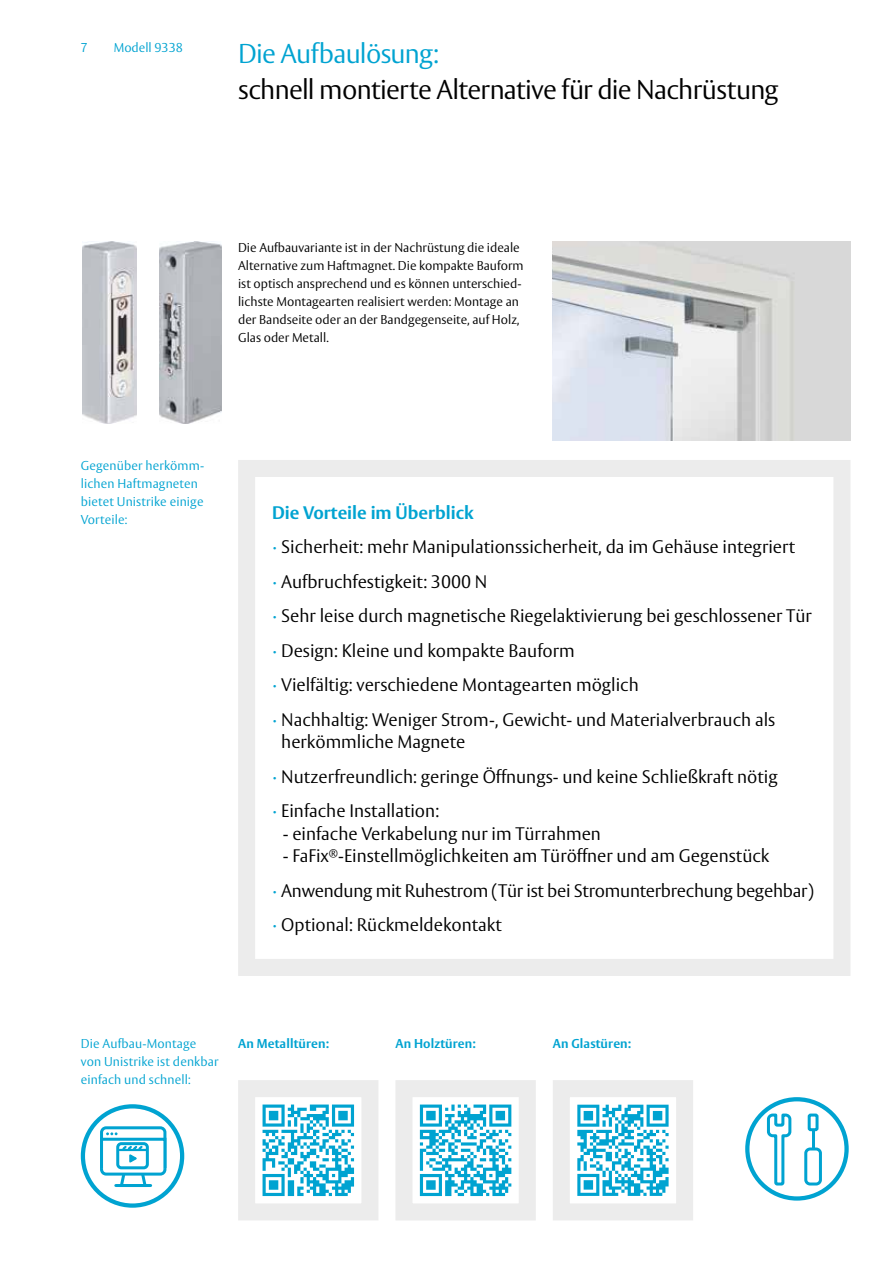
<style>
.page{position:relative;width:893px;height:1263px;background:#fff}
.page>*{position:absolute;margin:0;border:0;box-sizing:border-box;transform-origin:0 0}
.t1{font:300 27px "ASSA Vesta";letter-spacing:-.03em;color:#000}
.t2{font:300 27px "ASSA Vesta";letter-spacing:-.03em;color:#00a3d1}
.t3{font:300 18px/34.5px "ASSA Vesta";color:#000}
.t4{font:300 12.75px/18px "ASSA Vesta";color:#000}
.t5{font:300 12.75px/18px "ASSA Vesta";letter-spacing:.01em;color:#00a3d1}
.t6{font:700 12.75px "ASSA Vesta";letter-spacing:.01em;color:#00a3d1}
.s1{font-weight:700;color:#00a3d1}
.s2{color:#00a3d1}
</style>
<div class="page">
<div style="left:745px;top:1097px;width:104px;height:103px;border:4px solid #00a3d1;border-radius:50%"></div>
<div style="left:238px;top:460px;width:612px;height:516px;border:17px solid #ececec"></div>
<img style="left:553px;top:242px;width:297px;height:199px">
<div style="left:81px;top:1104px;width:103px;height:104px;border:4px solid #00a3d1;border-radius:50%"></div>
<hr style="left:116px;top:1184px;width:35px;height:3px;background:#00a3d1">
<div style="left:100px;top:1126px;width:66px;height:49px;border:3px solid #00a3d1;border-radius:5px"></div>
<div style="left:100px;top:1138px;width:66px;height:31px;background:#fff;border:3px solid #00a3d1"></div>
<svg style="left:106px;top:1132px;width:12px;height:3px"></svg>
<div style="left:116px;top:1142px;width:33px;height:27px;border:3px solid #00a3d1;border-radius:4px"></div>
<svg style="left:117px;top:1144px;width:32px;height:40px"></svg>
<div style="left:259px;top:1101px;width:98px;height:98px;background:linear-gradient(to right,#fff,#fff)"></div>
<svg style="left:263px;top:1104px;width:91px;height:92px"></svg>
<div style="left:238px;top:1080px;width:140px;height:140px;border:17px solid #ececec"></div>
<svg style="left:419px;top:1104px;width:93px;height:93px"></svg>
<svg style="left:420px;top:1104px;width:91px;height:92px"></svg>
<div style="left:395px;top:1080px;width:141px;height:140px;border:17px solid #ececec"></div>
<svg style="left:577px;top:1105px;width:92px;height:91px"></svg>
<div style="left:553px;top:1080px;width:140px;height:140px;border:17px solid #ececec"></div>
<div style="left:808px;top:1113px;width:10px;height:18px;border:3px solid #00a3d1;border-radius:2px"></div>
<hr style="left:812px;top:1130px;width:3px;height:42px;background:#00a3d1">
<div style="left:806px;top:1149px;width:14px;height:34px;background:#fff;border-radius:4px"></div>
<div style="left:804px;top:1147px;width:18px;height:38px;border:3px solid #00a3d1;border-radius:4px"></div>
<svg style="left:765px;top:1112px;width:27px;height:75px"></svg>
<img style="left:159px;top:242px;width:63px;height:182px">
<img style="left:82px;top:242px;width:55px;height:182px">
<p class="t5" style="left:81px;top:40px;width:9px">7</p>
<p class="t5" style="left:114px;top:40px;width:71px">Modell 9338</p>
<h1 class="t2" style="left:238px;top:38px;width:203px">Die Aufbaulösung:</h1>
<h1 class="t1" style="left:238px;top:74px;width:542px">schnell montierte Alternative für die Nachrüstung</h1>
<p class="t4" style="left:238px;top:239px;width:287px">Die Aufbauvariante ist in der Nachrüstung die ideale Alternative zum Haftmagnet. Die kompakte Bauform ist optisch ansprechend und es können unterschied&shy;lichste Montagearten realisiert werden: Montage an der Bandseite oder an der Bandgegenseite, auf Holz, Glas oder Metall.</p>
<p class="t5" style="left:81px;top:457px;width:125px">Gegenüber herkömm&shy;lichen Haftmagneten bietet Unistrike einige<br>Vorteile:</p>
<p class="t3" style="left:272px;top:496px;width:541px"><span class="s1">Die Vorteile im Überblick<br></span><span class="s2">·</span> Sicherheit: mehr Manipulationssicherheit, da im Gehäuse integriert<br><span class="s2">·</span> Aufbruchfestigkeit: 3000 N<br><span class="s2">·</span> Sehr leise durch magnetische Riegelaktivierung bei geschlossener Tür <span class="s2">·</span> Design: Kleine und kompakte Bauform<br><span class="s2">·</span> Vielfältig: verschiedene Montagearten möglich<br><span class="s2">·</span> Nachhaltig: Weniger Strom-, Gewicht- und Materialverbrauch als</p>
<p class="t3" style="left:272px;top:725px;width:507px;text-indent:9px">herkömmliche Magnete<br><span class="s2">·</span> Nutzerfreundlich: geringe Öffnungs- und keine Schließkraft nötig <span class="s2">·</span> Einfache Installation:</p>
<p class="t3" style="left:283px;top:817px;width:320px">- einfache Verkabelung nur im Türrahmen</p>
<p class="t3" style="left:272px;top:839px;width:543px;text-indent:11px">- FaFix<sup>®</sup>-Einstellmöglichkeiten am Türöffner und am Gegenstück<br><span class="s2">·</span> Anwendung mit Ruhestrom (Tür ist bei Stromunterbrechung begehbar) <span class="s2">·</span> Optional: Rückmeldekontakt</p>
<p class="t5" style="left:81px;top:1035px;width:139px">Die Aufbau-Montage von Unistrike ist denkbar einfach und schnell:</p>
<p class="t6" style="left:238px;top:1036px;width:93px">An Metalltüren:</p>
<p class="t6" style="left:395px;top:1036px;width:82px">An Holztüren:</p>
<p class="t6" style="left:553px;top:1036px;width:80px">An Glastüren:</p>
</div>
